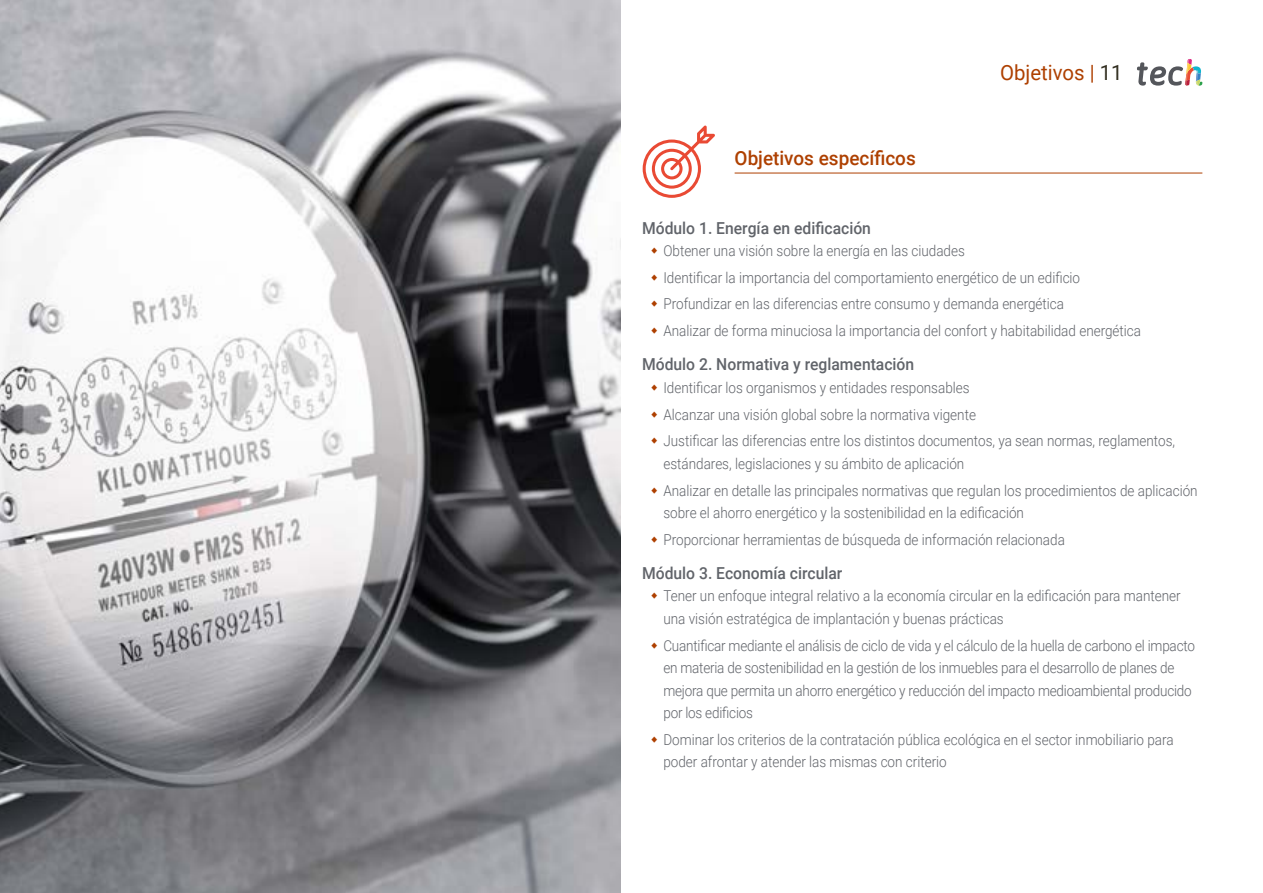
<style>
.page{position:relative;width:1263px;height:893px;background:#fff}
.page>*{position:absolute;margin:0;border:0;box-sizing:border-box;transform-origin:0 0}
.t1{font:21px "Roboto";color:#ae4000}
.t2{font:500 19.5px "Roboto";color:#ae4000}
.t3{font:500 16.5px "Roboto";color:#61646a;scale:.95 1}
.t4{font:300 15px/26.7px "Roboto";color:#61646a;scale:.9 1}
.s1{color:#312e20}
</style>
<div class="page">
<img style="left:0;top:0;width:621px;height:893px">
<svg style="left:1137px;top:59px;width:65px;height:27px"></svg>
<hr style="left:735px;top:173px;width:467px;height:1px;background:#ae4000">
<svg style="left:643px;top:125px;width:72px;height:73px"></svg>
<h2 class="t2" style="left:735px;top:144px;width:183px">Objetivos específicos</h2>
<h1 class="t1" style="left:1000px;top:57px;width:124px">Objetivos | <span class="s1">11</span></h1>
<p class="t3" style="left:642px;top:216px;width:242px">Módulo 1. Energía en edificación</p>
<p class="t4" style="left:663px;top:237px;width:532px">Obtener una visión sobre la energía en las ciudades<br>Identificar la importancia del comportamiento energético de un edificio Profundizar en las diferencias entre consumo y demanda energética<br>Analizar de forma minuciosa la importancia del confort y habitabilidad energética</p>
<p class="t3" style="left:642px;top:353px;width:288px">Módulo 2. Normativa y reglamentación</p>
<p class="t4" style="left:663px;top:374px;width:570px">Identificar los organismos y entidades responsables<br>Alcanzar una visión global sobre la normativa vigente<br>Justificar las diferencias entre los distintos documentos, ya sean normas, reglamentos,</p>
<p class="t4" style="left:663px;top:449px;width:595px">estándares, legislaciones y su ámbito de aplicación<br>Analizar en detalle las principales normativas que regulan los procedimientos de aplicación</p>
<p class="t4" style="left:663px;top:499px;width:448px">sobre el ahorro energético y la sostenibilidad en la edificación<br>Proporcionar herramientas de búsqueda de información relacionada</p>
<p class="t3" style="left:642px;top:562px;width:212px">Módulo 3. Economía circular</p>
<p class="t4" style="left:663px;top:584px;width:576px;line-height:22.5px">Tener un enfoque integral relativo a la economía circular en la edificación para mantener una visión estratégica de implantación y buenas prácticas</p>
<p class="t4" style="left:663px;top:633px;width:592px;line-height:22.5px">Cuantificar mediante el análisis de ciclo de vida y el cálculo de la huella de carbono el impacto en materia de sostenibilidad en la gestión de los inmuebles para el desarrollo de planes de mejora que permita un ahorro energético y reducción del impacto medioambiental producido por los edificios</p>
<p class="t4" style="left:663px;top:728px;width:568px;line-height:22.5px">Dominar los criterios de la contratación pública ecológica en el sector inmobiliario para poder afrontar y atender las mismas con criterio</p>
</div>
